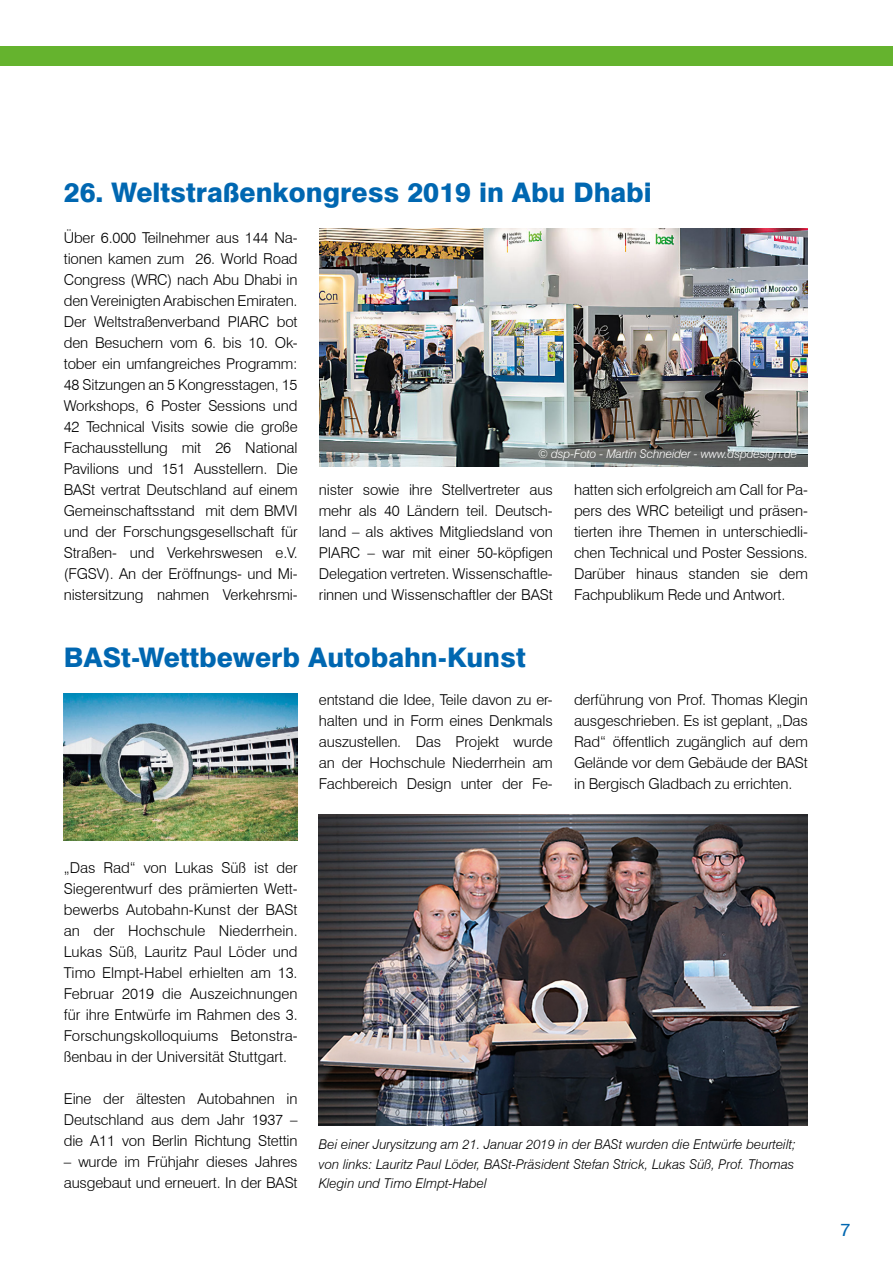
<style>
.page{position:relative;width:893px;height:1263px;background:#fff}
.page>*{position:absolute;margin:0;border:0;box-sizing:border-box;transform-origin:0 0}
.t1{font:800 27px "Swiss 721 BT";color:#0067b1}
.t2{font:18px "Swiss 721 BT";color:#0067b1}
.t3{font:300 15px/21px "Swiss 721 BT";letter-spacing:-.01em;color:#000;text-align:justify}
.t4{font:italic 300 13.5px/19.5px "Swiss 721 BT";color:#000}
.t5{font:italic 300 12px "Swiss 721 BT";letter-spacing:-.01em;color:#fff}
</style>
<div class="page">
<div style="left:0;top:47px;width:893px;height:19px;background:#65b32e"></div>
<img style="left:319px;top:229px;width:489px;height:238px">
<img style="left:64px;top:693px;width:234px;height:147px">
<img style="left:319px;top:815px;width:489px;height:310px">
<h2 class="t1" style="left:64px;top:176px;width:589px">26. Weltstraßenkongress 2019 in Abu Dhabi</h2>
<p class="t3" style="left:64px;top:227px;width:235px">Über 6.000 Teilnehmer aus 144 Na&shy;tionen kamen zum 26. World Road Congress (WRC) nach Abu Dhabi in den Vereinigten Arabischen Emiraten.<br>Der Weltstraßenverband PIARC bot den Besuchern vom 6. bis 10. Ok&shy;tober ein umfangreiches Programm:<br>48 Sitzungen an 5 Kongresstagen, 15<br>Workshops, 6 Poster Sessions und 42 Technical Visits sowie die große Fachausstellung mit 26 National Pavilions und 151 Ausstellern. Die BASt vertrat Deutschland auf einem Gemeinschaftsstand mit dem BMVI und der Forschungsgesellschaft für Straßen- und Verkehrswesen e.V. (FGSV). An der Eröffnungs- und Mi&shy;nistersitzung nahmen Verkehrsmi-</p>
<p class="t5" style="left:538px;top:447px;width:260px">© dsp-Foto - Martin Schneider - www.dspdesign.de</p>
<p class="t3" style="left:319px;top:479px;width:235px">nister sowie ihre Stellvertreter aus mehr als 40 Ländern teil. Deutsch&shy;land – als aktives Mitgliedsland von PIARC – war mit einer 50-köpfigen Delegation vertreten. Wissenschaftle&shy;rinnen und Wissenschaftler der BASt</p>
<p class="t3" style="left:574px;top:479px;width:235px">hatten sich erfolgreich am Call for Pa&shy;pers des WRC beteiligt und präsen&shy;tierten ihre Themen in unterschiedli&shy;chen Technical und Poster Sessions.<br>Darüber hinaus standen sie dem Fachpublikum Rede und Antwort.</p>
<h2 class="t1" style="left:64px;top:641px;width:463px">BASt-Wettbewerb Autobahn-Kunst</h2>
<p class="t3" style="left:319px;top:689px;width:235px">entstand die Idee, Teile davon zu er&shy;halten und in Form eines Denkmals auszustellen. Das Projekt wurde an der Hochschule Niederrhein am Fachbereich Design unter der Fe-</p>
<p class="t3" style="left:574px;top:689px;width:235px">derführung von Prof. Thomas Klegin ausgeschrieben. Es ist geplant, „Das Rad“ öffentlich zugänglich auf dem Gelände vor dem Gebäude der BASt in Bergisch Gladbach zu errichten.</p>
<p class="t3" style="left:64px;top:857px;width:235px">„Das Rad“ von Lukas Süß ist der Siegerentwurf des prämierten Wett&shy;bewerbs Autobahn-Kunst der BASt an der Hochschule Niederrhein.<br>Lukas Süß, Lauritz Paul Löder und Timo Elmpt-Habel erhielten am 13.<br>Februar 2019 die Auszeichnungen für ihre Entwürfe im Rahmen des 3.<br>Forschungskolloquiums Betonstra&shy;ßenbau in der Universität Stuttgart.</p>
<p class="t3" style="left:64px;top:1088px;width:235px">Eine der ältesten Autobahnen in Deutschland aus dem Jahr 1937 – die A11 von Berlin Richtung Stettin</p>
<p class="t3" style="left:64px;top:1151px;width:235px">– wurde im Frühjahr dieses Jahres ausgebaut und erneuert. In der BASt</p>
<p class="t4" style="left:319px;top:1134px;width:479px">Bei einer Jurysitzung am 21. Januar 2019 in der BASt wurden die Entwürfe beurteilt; von links: Lauritz Paul Löder, BASt-Präsident Stefan Strick, Lukas Süß, Prof. Thomas<br>Klegin und Timo Elmpt-Habel</p>
<p class="t2" style="left:841px;top:1217px;width:11px">7</p>
</div>
